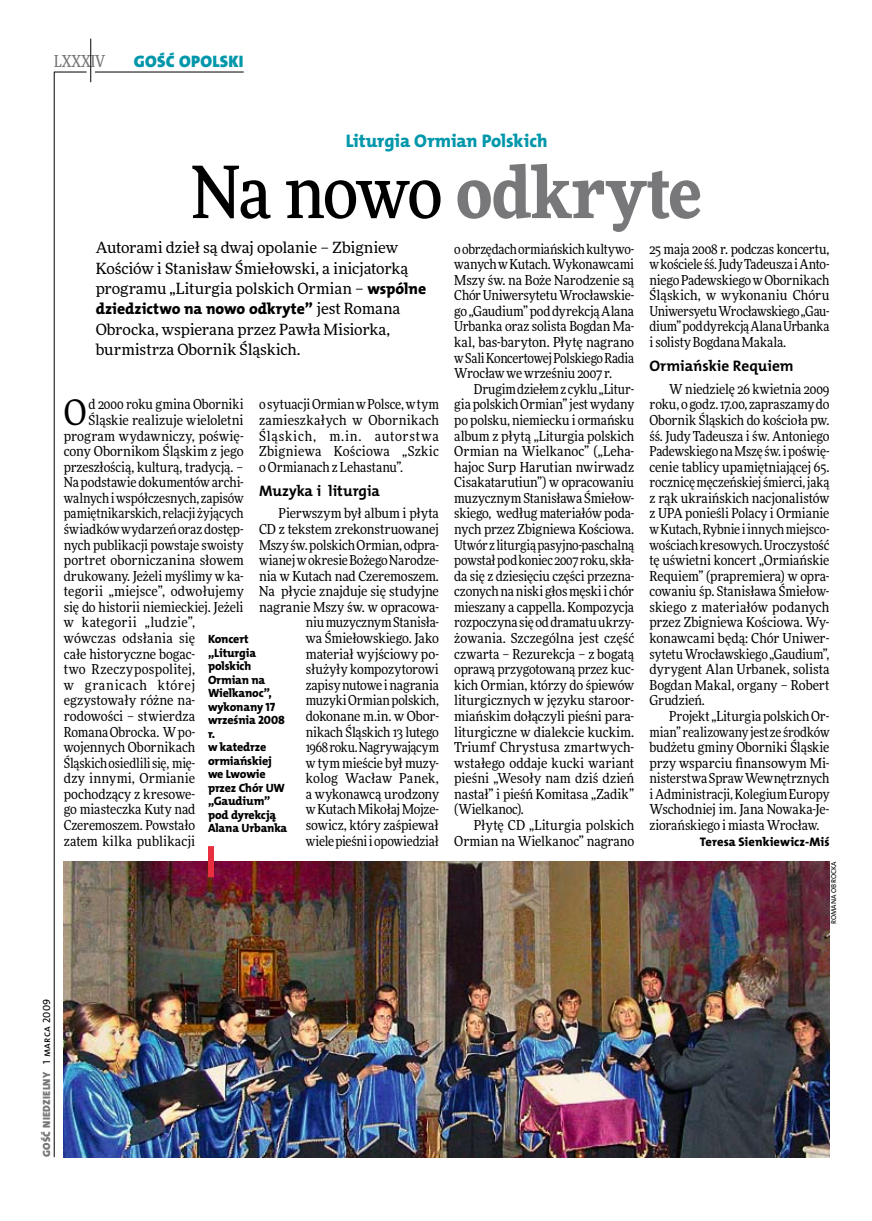
<style>
.page{position:relative;width:872px;height:1221px;background:#fff}
.page>*{position:absolute;margin:0;border:0;box-sizing:border-box;transform-origin:0 0}
.t1{font:900 72px "Freeday Narrow";letter-spacing:.005em;color:#787779}
.t2{font:35.25px "Freeday Narrow News";color:#000}
.t3{font:18.3px "The Mix HP8 Ex Bld";letter-spacing:.005em;color:#0097aa}
.t4{font:16.65px "The Mix HP9 Blk";letter-spacing:.02em;color:#0097aa}
.t5{font:500 16.5px "Freeday Narrow";letter-spacing:-.01em;color:#787779;scale:.9 1}
.t6{font:15.75px "The Mix HP8 Ex Bld";letter-spacing:.005em;color:#000}
.t7{font:15.45px/20.4px "Freeday News";letter-spacing:-.005em;color:#000}
.t8{font:15.3px "The Mix HP7 Bld";color:#000}
.t9{font:13.8px/15.6px "Freeday Narrow News";letter-spacing:-.005em;color:#000;text-align:justify}
.t10{font:13.8px "Freeday Narrow News";letter-spacing:.02em;color:#000}
.t11{font:13.8px "Freeday Narrow News";letter-spacing:.015em;color:#000}
.t12{font:13.8px "Freeday Narrow News";letter-spacing:.04em;color:#000}
.t13{font:12.45px "The Mix HP8 Ex Bld";letter-spacing:.005em;color:#000}
.t14{font:12px/13.5px "The Mix HP8 Ex Bld";letter-spacing:-.01em;color:#000}
.t15{font:10.5px "The Mix HP9 Blk";letter-spacing:.025em;color:#787779}
.t16{font:7.2px "The Mix HP5 Plain";letter-spacing:.045em;color:#000}
.s1{font-weight:500;color:#000}
.s2{font-family:"The Mix HP8 Ex Bld";font-size:15.75px}
.s3{font-family:"Freeday News";font-size:15.45px}
.s4{font-family:"The Mix HP5 Plain";color:#000}
</style>
<div class="page">
<hr style="left:54px;top:72px;width:1px;height:1085px;background:#000">
<hr style="left:90px;top:39px;width:1px;height:43px;background:#000">
<hr style="left:54px;top:72px;width:33px;height:1px;background:#000">
<hr style="left:95px;top:72px;width:149px;height:1px;background:#000">
<img style="left:64px;top:861px;width:765px;height:295px">
<div style="left:208px;top:846px;width:6px;height:31px;background:#e92f3f"></div>
<p class="t5" style="left:54px;top:50px;width:58px">LXXXIV</p>
<p class="t4" style="left:134px;top:50px;width:111px">GOŚĆ OPOLSKI</p>
<h3 class="t3" style="left:346px;top:129px;width:203px">Liturgia Ormian Polskich</h3>
<h1 class="t1" style="left:191px;top:145px;width:512px"><span class="s1">Na nowo</span> odkryte</h1>
<p class="t7" style="left:96px;top:237px;width:332px">Autorami dzieł są dwaj opolanie – Zbigniew<br>Kościów i Stanisław Śmiełowski, a inicjatorką programu „Liturgia polskich Ormian – <span class="s2">wspólne</span></p>
<p class="t6" style="left:96px;top:299px;width:306px">dziedzictwo na nowo odkryte” <span class="s3">jest Romana</span></p>
<p class="t7" style="left:96px;top:319px;width:296px">Obrocka, wspierana przez Pawła Misiorka, burmistrza Obornik Śląskich.</p>
<p class="t9" style="left:454px;top:241px;width:181px">oobrzędach ormiańskich kultywo&shy;wanych wKutach. Wykonawcami Mszy św. na Boże Narodzenie są Chór Uniwersytetu Wrocławskie&shy;go „Gaudium” pod dyrekcją Alana Urbanka oraz solista Bogdan Ma&shy;kal, bas-baryton. Płytę nagrano wSali Koncertowej Polskiego Radia Wrocław we wrześniu 2007 r.</p>
<p class="t9" style="left:454px;top:381px;width:181px;text-indent:20px">Drugim dziełem zcyklu „Litur&shy;gia polskich Ormian” jest wydany po polsku, niemiecku i ormańsku album z płytą „Liturgia polskich Ormian na Wielkanoc” („Leha&shy;hajoc Surp Harutian nwirwadz Cisakatarutiun”) w opracowaniu muzycznym Stanisława Śmiełow&shy;skiego, według materiałów poda&shy;nych przez Zbigniewa Kościowa.<br>Utwór zliturgią pasyjno-paschalną powstał pod koniec 2007 roku, skła&shy;da się z dziesięciu części przezna&shy;czonych na niski głos męski i chór mieszany a cappella. Kompozycja rozpoczyna się od dramatu ukrzy&shy;żowania. Szczególna jest część czwarta – Rezurekcja – z bogatą oprawą przygotowaną przez kuc&shy;kich Ormian, którzy do śpiewów liturgicznych w języku staroor&shy;miańskim dołączyli pieśni para&shy;liturgiczne w dialekcie kuckim.<br>Triumf Chrystusa zmartwych&shy;wstałego oddaje kucki wariant pieśni „Wesoły nam dziś dzień nastał” i pieśń Komitasa „Zadik” (Wielkanoc).</p>
<p class="t9" style="left:454px;top:817px;width:181px;text-align:right">Płytę CD „Liturgia polskich<br>Ormian na Wielkanoc” nagrano</p>
<p class="t9" style="left:649px;top:241px;width:181px">25 maja 2008 r. podczas koncertu, wkościele śś. Judy Tadeusza iAnto&shy;niego Padewskiego wObornikach Śląskich, w wykonaniu Chóru Uniwersyetu Wrocławskiego „Gau&shy;dium” pod dyrekcją Alana Urbanka isolisty Bogdana Makala.</p>
<p class="t8" style="left:649px;top:356px;width:146px">Ormiańskie Requiem</p>
<p class="t9" style="left:649px;top:381px;width:181px;text-indent:20px">W niedzielę 26 kwietnia 2009 roku, o godz. 17.00, zapraszamy do Obornik Śląskich do kościoła pw. śś. Judy Tadeusza i św. Antoniego Padewskiego na Mszę św. ipoświę&shy;cenie tablicy upamiętniającej 65. rocznicę męczeńskiej śmierci, jaką z rąk ukraińskich nacjonalistów z UPA ponieśli Polacy i Ormianie wKutach, Rybnie iinnych miejsco&shy;wościach kresowych. Uroczystość tę uświetni koncert „Ormiańskie Requiem” (prapremiera) w opra&shy;cowaniu śp. Stanisława Śmiełow&shy;skiego z materiałów podanych przez Zbigniewa Kościowa. Wy&shy;konawcami będą: Chór Uniwer&shy;sytetu Wrocławskiego „Gaudium”, dyrygent Alan Urbanek, solista Bogdan Makal, organy – Robert Grudzień.</p>
<p class="t9" style="left:649px;top:708px;width:181px;text-indent:20px">Projekt „Liturgia polskich Or&shy;mian” realizowany jest ze środków budżetu gminy Oborniki Śląskie przy wsparciu finansowym Mi&shy;nisterstwa Spraw Wewnętrznych iAdministracji, Kolegium Europy Wschodniej im. Jana Nowaka-Je&shy;ziorańskiego i miasta Wrocław.</p>
<p class="t13" style="left:700px;top:833px;width:131px">Teresa Sienkiewicz-Miś</p>
<h2 class="t2" style="left:64px;top:390px;width:24px">O</h2>
<p class="t9" style="left:89px;top:396px;width:157px">d 2000 roku gmina Oborniki</p>
<p class="t9" style="left:259px;top:396px;width:181px">osytuacji Ormian wPolsce, wtym zamieszkałych w Obornikach Śląskich, m.in. autorstwa Zbigniewa Kościowa „Szkic oOrmianach z Lehastanu”.</p>
<p class="t8" style="left:259px;top:480px;width:123px">Muzyka i liturgia</p>
<p class="t9" style="left:259px;top:505px;width:181px;text-align:right">Pierwszym był album i płyta<br>CD z tekstem zrekonstruowanej<br>Mszy św. polskich Ormian, odpra&shy;wianej wokresie Bożego Narodze&shy;nia w Kutach nad Czeremoszem.<br>Na płycie znajduje się studyjne nagranie Mszy św. w opracowa&shy;niu muzycznym Stanisła-<br>wa Śmiełowskiego. Jako materiał wyjściowy po-<br>służyły kompozytorowi<br>zapisy nutowe inagrania<br>muzyki Ormian polskich, dokonane m.in. w Obor-<br>nikach Śląskich 13 lutego<br>1968 roku. Nagrywającym<br>w tym mieście był muzy-<br>kolog Wacław Panek,<br>a wykonawcą urodzony wKutach Mikołaj Mojze-<br>sowicz, który zaśpiewał<br>wiele pieśni iopowiedział</p>
<p class="t9" style="left:89px;top:412px;width:156px">Śląskie realizuje wieloletni</p>
<p class="t9" style="left:64px;top:427px;width:181px">program wydawniczy, poświę-</p>
<p class="t9" style="left:64px;top:443px;width:181px">cony Obornikom Śląskim z jego</p>
<p class="t9" style="left:64px;top:459px;width:181px">przeszłością, kulturą, tradycją. –</p>
<p class="t9" style="left:64px;top:474px;width:181px">Na podstawie dokumentów archi-</p>
<p class="t9" style="left:64px;top:490px;width:181px">walnych iwspółczesnych, zapisów</p>
<p class="t9" style="left:64px;top:505px;width:181px">pamiętnikarskich, relacji żyjących</p>
<p class="t9" style="left:64px;top:521px;width:181px">świadków wydarzeń oraz dostęp-</p>
<p class="t9" style="left:64px;top:536px;width:181px">nych publikacji powstaje swoisty</p>
<p class="t9" style="left:64px;top:552px;width:181px">portret oborniczanina słowem</p>
<p class="t9" style="left:64px;top:568px;width:181px">drukowany. Jeżeli myślimy w ka-</p>
<p class="t9" style="left:64px;top:583px;width:181px">tegorii „miejsce”, odwołujemy</p>
<p class="t9" style="left:64px;top:599px;width:181px">się do historii niemieckiej. Jeżeli</p>
<p class="t10" style="left:64px;top:614px;width:133px">w kategorii „ludzie”,</p>
<p class="t11" style="left:64px;top:629px;width:133px">wówczas odsłania się</p>
<p class="t9" style="left:64px;top:645px;width:133px">całe historyczne bogac-</p>
<p class="t10" style="left:64px;top:660px;width:133px">two Rzeczypospolitej,</p>
<p class="t12" style="left:64px;top:676px;width:133px">w granicach której</p>
<p class="t9" style="left:64px;top:692px;width:133px">egzystowały różne na-</p>
<p class="t9" style="left:64px;top:708px;width:133px">rodowości – stwierdza</p>
<p class="t9" style="left:64px;top:723px;width:133px">Romana Obrocka. Wpo-</p>
<p class="t9" style="left:64px;top:739px;width:133px">wojennych Obornikach</p>
<p class="t9" style="left:64px;top:754px;width:133px">Śląskich osiedlili się, mię-</p>
<p class="t11" style="left:64px;top:769px;width:133px">dzy innymi, Ormianie</p>
<p class="t9" style="left:64px;top:786px;width:133px">pochodzący z kresowe-</p>
<p class="t9" style="left:64px;top:801px;width:133px">go miasteczka Kuty nad</p>
<p class="t9" style="left:64px;top:817px;width:133px">Czeremoszem. Powstało</p>
<p class="t9" style="left:64px;top:832px;width:133px">zatem kilka publikacji</p>
<p class="t14" style="left:208px;top:632px;width:81px">Koncert „Liturgia polskich<br>Ormian na<br>Wielkanoc”, wykonany 17 września 2008 r.<br>w katedrze ormiańskiej we Lwowie przez Chór UW „Gaudium” pod dyrekcją<br>Alana Urbanka</p>
<p class="t15" style="left:40px;top:1156px;width:160px;rotate:-90deg">GOŚĆ NIEDZIELNY <span class="s4">1 marca 2009</span></p>
<p class="t16" style="left:829px;top:924px;width:64px;rotate:-90deg">Romana Obrocka</p>
</div>
